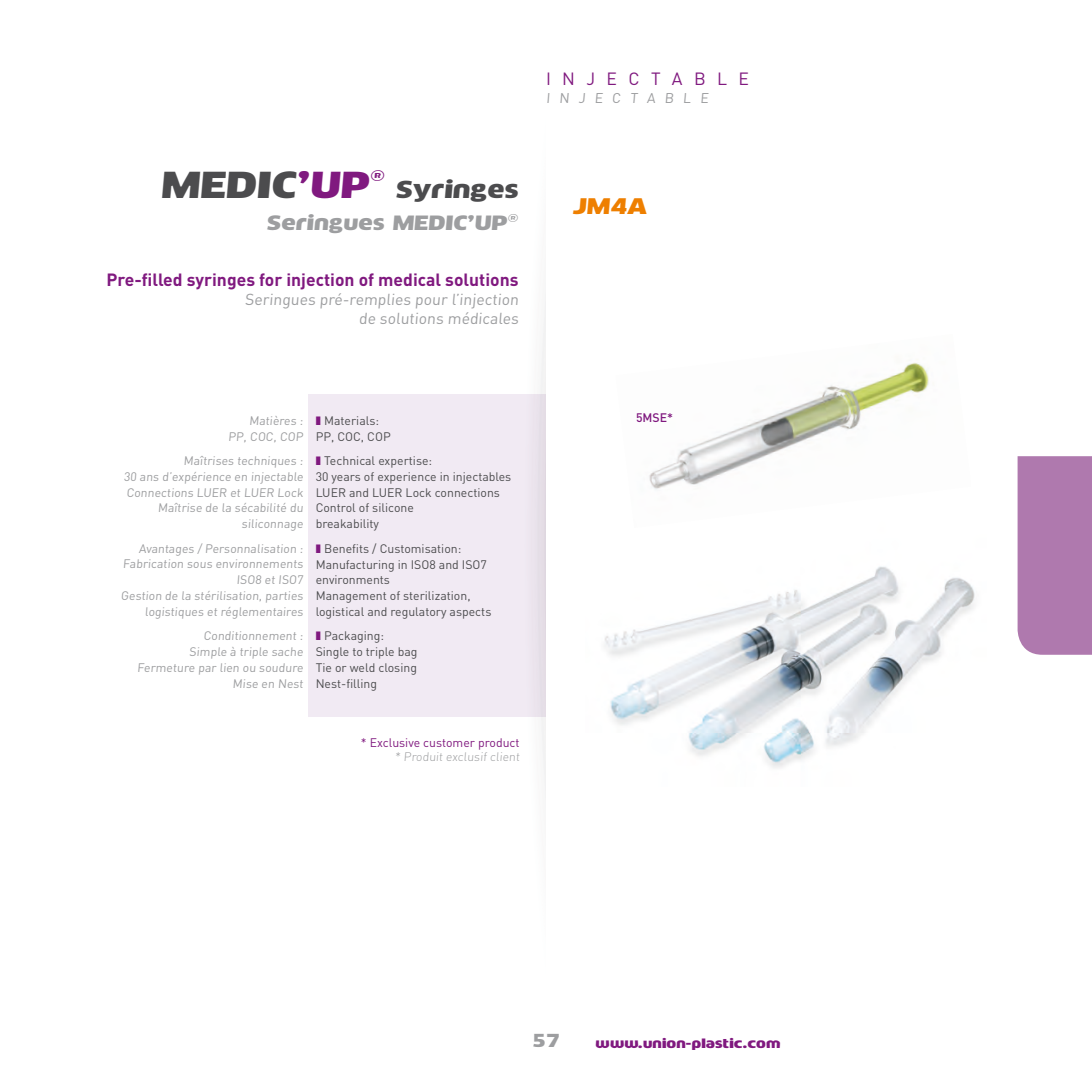
<style>
.page{position:relative;width:1092px;height:1092px;background:#fff}
.page>*{position:absolute;margin:0;border:0;box-sizing:border-box;transform-origin:0 0}
.t1{font:35px "Mob";color:#4c4c4e}
.t2{font:22.75px "Mob";color:#4c4c4e}
.t3{font:21px "Mob";color:#ee7f00}
.t4{font:19.25px "Mob";color:#9d9ea0}
.t5{font:700 17.5px "DIN";color:#80197f}
.t6{font:17.5px "DIN";letter-spacing:.65em;color:#80197f}
.t7{font:17.5px "Mob";color:#9d9ea0}
.t8{font:15.75px/19.2px "DIN";color:#9d9ea0;text-align:right}
.t9{font:14px "DIN";color:#9d9ea0}
.t10{font:12.25px/15.8px "DIN";color:#9d9ea0;text-align:right}
.t11{font:12.25px/15.8px "DIN";color:#4c4c4e}
.t12{font:12.25px "DIN";color:#80197f}
.t13{font:300 12.25px "DIN";color:#9d9ea0}
.t14{font:12.25px "Mob";color:#80197f}
.t15{font:500 12.25px "DIN";color:#80197f}
.s1{font-size:35px;color:#80197f}
</style>
<div class="page">
<div style="left:309px;top:394px;width:237px;height:322px;background:#f1eaf3"></div>
<svg style="left:524px;top:294px;width:22px;height:504px"></svg>
<div style="left:1017px;top:456px;width:74px;height:198px;background:#af79ae"></div>
<img style="left:649px;top:359px;width:280px;height:131px">
<img style="left:604px;top:566px;width:371px;height:202px">
<h1 class="t1" style="left:161px;top:165px;width:64px">Medic</h1>
<h2 class="t2" style="left:296px;top:177px;width:226px"><span class="s1">’UP</span><sup>®</sup> Syringes</h2>
<h3 class="t4" style="left:266px;top:212px;width:255px">seringues MEDIC’UP®</h3>
<h3 class="t5" style="left:106px;top:268px;width:413px">Pre-filled syringes for injection of medical solutions</h3>
<p class="t8" style="left:245px;top:289px;width:277px">Seringues pré-remplies pour l’injection de solutions médicales</p>
<h3 class="t6" style="left:546px;top:67px;width:204px">INJECTABLE</h3>
<p class="t9" style="left:546px;top:90px;width:165px">INJECTABLE</p>
<h3 class="t3" style="left:572px;top:195px;width:79px">JM4A</h3>
<p class="t10" style="left:228px;top:412px;width:78px">Matières :<br>PP, COC, COP</p>
<p class="t10" style="left:124px;top:452px;width:182px">Maîtrises techniques :<br>30 ans d’expérience en injectable<br>Connections LUER et LUER Lock<br>Maîtrise de la sécabilité du siliconnage</p>
<p class="t10" style="left:121px;top:540px;width:185px">Avantages / Personnalisation :<br>Fabrication sous environnements<br>ISO8 et ISO7<br>Gestion de la stérilisation, parties logistiques et réglementaires</p>
<p class="t10" style="left:137px;top:627px;width:169px">Conditionnement :<br>Simple à triple sache<br>Fermeture par lien ou soudure<br>Mise en Nest</p>
<p class="t11" style="left:315px;top:412px;width:77px;text-align:center">Materials:<br>PP, COC, COP</p>
<p class="t11" style="left:315px;top:452px;width:197px;text-indent:8px">Technical expertise:<br>30 years of experience in injectables<br>LUER and LUER Lock connections<br>Control of silicone<br>breakability</p>
<p class="t11" style="left:315px;top:540px;width:177px;text-indent:8px">Benefits / Customisation:<br>Manufacturing in ISO8 and ISO7 environments<br>Management of sterilization, logistical and regulatory aspects</p>
<p class="t11" style="left:315px;top:627px;width:103px;text-indent:8px">Packaging:<br>Single to triple bag<br>Tie or weld closing<br>Nest-filling</p>
<p class="t12" style="left:361px;top:735px;width:160px">* Exclusive customer product</p>
<p class="t13" style="left:395px;top:749px;width:128px">* Produit exclusif client</p>
<p class="t15" style="left:636px;top:410px;width:39px">5MSE*</p>
<h3 class="t7" style="left:531px;top:1030px;width:30px">57</h3>
<p class="t14" style="left:595px;top:1035px;width:186px">www.union-plastic.com</p>
</div>
